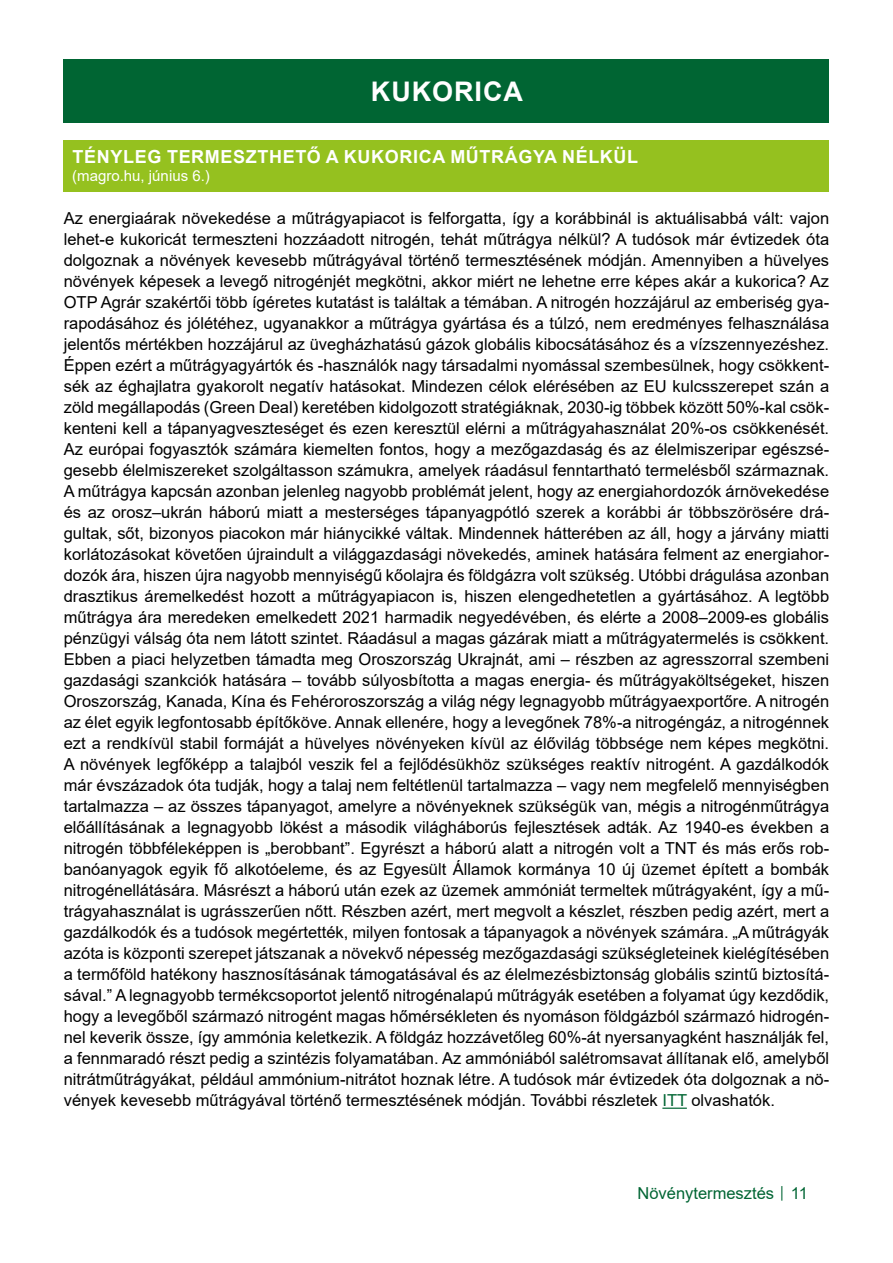
<style>
.page{position:relative;width:893px;height:1263px;background:#fff}
.page>*{position:absolute;margin:0;border:0;box-sizing:border-box;transform-origin:0 0}
.Cím_01{font:700 27px "Arial";letter-spacing:.035em;color:#fff}
.Cím_02{font:700 18px "Arial";letter-spacing:.035em;color:#fff}
.Szoveg{font:16.5px/21px "Arial";color:#000;text-align:justify}
.t1{font:16.5px "Arial";color:#006533}
.Cím_03{font:15px "Arial";color:#fff}
.s1{color:#006533}
.s2{font-size:12px}
</style>
<div class="page">
<div style="left:64px;top:60px;width:765px;height:63px;background:#006533"></div>
<hr style="left:662px;top:1107px;width:25px;height:2px;background:#006533">
<div style="left:64px;top:140px;width:765px;height:51px;background:#95c11f"></div>
<p class="Cím_01" style="left:371px;top:73px;width:154px">KUKORICA</p>
<p class="Cím_02" style="left:73px;top:144px;width:567px">TÉNYLEG TERMESZTHETŐ A KUKORICA MŰTRÁGYA NÉLKÜL</p>
<p class="Cím_03" style="left:72px;top:166px;width:139px">(magro.hu, június 6.)</p>
<p class="Szoveg" style="left:64px;top:208px;width:767px">Az energiaárak növekedése a műtrágyapiacot is felforgatta, így a korábbinál is aktuálisabbá vált: vajon lehet-e kukoricát termeszteni hozzáadott nitrogén, tehát műtrágya nélkül? A tudósok már évtizedek óta dolgoznak a növények kevesebb műtrágyával történő termesztésének módján. Amennyiben a hüvelyes növények képesek a levegő nitrogénjét megkötni, akkor miért ne lehetne erre képes akár a kukorica? Az OTP Agrár szakértői több ígéretes kutatást is találtak a témában. A nitrogén hozzájárul az emberiség gya&shy;rapodásához és jólétéhez, ugyanakkor a műtrágya gyártása és a túlzó, nem eredményes felhasználása jelentős mértékben hozzájárul az üvegházhatású gázok globális kibocsátásához és a vízszennyezéshez.<br>Éppen ezért a műtrágyagyártók és -használók nagy társadalmi nyomással szembesülnek, hogy csökkent&shy;sék az éghajlatra gyakorolt negatív hatásokat. Mindezen célok elérésében az EU kulcsszerepet szán a zöld megállapodás (Green Deal) keretében kidolgozott stratégiáknak, 2030-ig többek között 50%-kal csök&shy;kenteni kell a tápanyagveszteséget és ezen keresztül elérni a műtrágyahasználat 20%-os csökkenését.<br>Az európai fogyasztók számára kiemelten fontos, hogy a mezőgazdaság és az élelmiszeripar egészsé&shy;gesebb élelmiszereket szolgáltasson számukra, amelyek ráadásul fenntartható termelésből származnak.<br>A műtrágya kapcsán azonban jelenleg nagyobb problémát jelent, hogy az energiahordozók árnövekedése és az orosz–ukrán háború miatt a mesterséges tápanyagpótló szerek a korábbi ár többszörösére drá&shy;gultak, sőt, bizonyos piacokon már hiánycikké váltak. Mindennek hátterében az áll, hogy a járvány miatti korlátozásokat követően újraindult a világgazdasági növekedés, aminek hatására felment az energiahor&shy;dozók ára, hiszen újra nagyobb mennyiségű kőolajra és földgázra volt szükség. Utóbbi drágulása azonban drasztikus áremelkedést hozott a műtrágyapiacon is, hiszen elengedhetetlen a gyártásához. A legtöbb műtrágya ára meredeken emelkedett 2021 harmadik negyedévében, és elérte a 2008–2009-es globális pénzügyi válság óta nem látott szintet. Ráadásul a magas gázárak miatt a műtrágyatermelés is csökkent.<br>Ebben a piaci helyzetben támadta meg Oroszország Ukrajnát, ami – részben az agresszorral szembeni gazdasági szankciók hatására – tovább súlyosbította a magas energia- és műtrágyaköltségeket, hiszen Oroszország, Kanada, Kína és Fehéroroszország a világ négy legnagyobb műtrágyaexportőre. A nitrogén az élet egyik legfontosabb építőköve. Annak ellenére, hogy a levegőnek 78%-a nitrogéngáz, a nitrogénnek ezt a rendkívül stabil formáját a hüvelyes növényeken kívül az élővilág többsége nem képes megkötni.<br>A növények legfőképp a talajból veszik fel a fejlődésükhöz szükséges reaktív nitrogént. A gazdálkodók már évszázadok óta tudják, hogy a talaj nem feltétlenül tartalmazza – vagy nem megfelelő mennyiségben tartalmazza – az összes tápanyagot, amelyre a növényeknek szükségük van, mégis a nitrogénműtrágya előállításának a legnagyobb lökést a második világháborús fejlesztések adták. Az 1940-es években a nitrogén többféleképpen is „berobbant”. Egyrészt a háború alatt a nitrogén volt a TNT és más erős rob&shy;banóanyagok egyik fő alkotóeleme, és az Egyesült Államok kormánya 10 új üzemet épített a bombák nitrogénellátására. Másrészt a háború után ezek az üzemek ammóniát termeltek műtrágyaként, így a mű&shy;trágyahasználat is ugrásszerűen nőtt. Részben azért, mert megvolt a készlet, részben pedig azért, mert a gazdálkodók és a tudósok megértették, milyen fontosak a tápanyagok a növények számára. „A műtrágyák azóta is központi szerepet játszanak a növekvő népesség mezőgazdasági szükségleteinek kielégítésében a termőföld hatékony hasznosításának támogatásával és az élelmezésbiztonság globális szintű biztosítá&shy;sával.” A legnagyobb termékcsoportot jelentő nitrogénalapú műtrágyák esetében a folyamat úgy kezdődik, hogy a levegőből származó nitrogént magas hőmérsékleten és nyomáson földgázból származó hidrogén&shy;nel keverik össze, így ammónia keletkezik. A földgáz hozzávetőleg 60%-át nyersanyagként használják fel, a fennmaradó részt pedig a szintézis folyamatában. Az ammóniából salétromsavat állítanak elő, amelyből nitrátműtrágyákat, például ammónium-nitrátot hoznak létre. A tudósok már évtizedek óta dolgoznak a nö&shy;vények kevesebb műtrágyával történő termesztésének módján. További részletek <span class="s1">ITT</span> olvashatók.</p>
<p class="t1" style="left:637px;top:1182px;width:172px">Növénytermesztés <span class="s2">│</span> 11</p>
</div>
